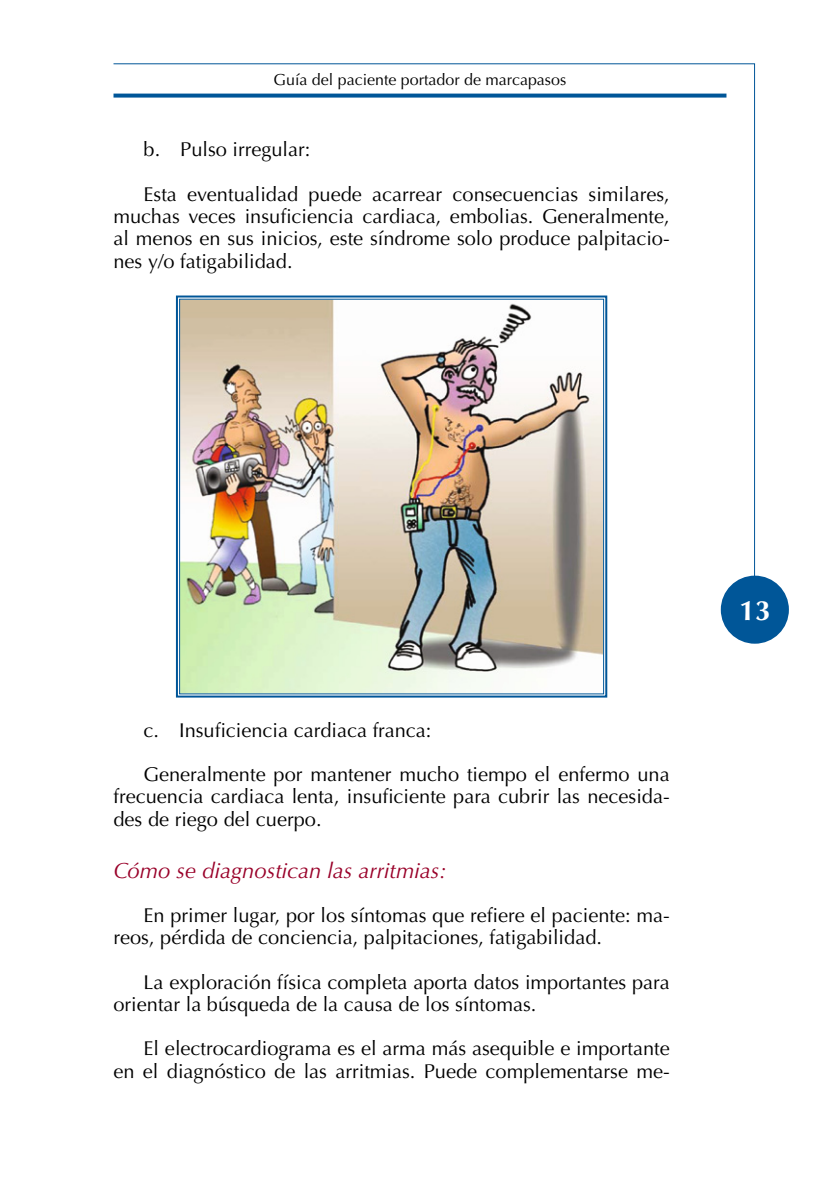
<style>
.page{position:relative;width:840px;height:1191px;background:#fff}
.page>*{position:absolute;margin:0;border:0;box-sizing:border-box;transform-origin:0 0}
.t1{font:700 28px "Optima LT Std";color:#fff}
.GENERAL-NIVEL-3{font:italic 22px "Optima LT Std";color:#990029}
.GENERAL-PARRAFO-1{font:20px/22.4px "Optima LT Std";color:#000;text-align:justify}
.t2{font:16px "Optima LT Std";color:#000}
</style>
<div class="page">
<div style="left:720px;top:575px;width:68px;height:68px;background:#005698;border-radius:50%"></div>
<svg style="left:113px;top:63px;width:641px;height:541px"></svg>
<svg style="left:113px;top:94px;width:613px;height:4px;background:#1a67a2"></svg>
<img style="left:175px;top:294px;width:433px;height:404px">
<p class="t2" style="left:273px;top:70px;width:294px">Guía del paciente portador de marcapasos</p>
<p class="GENERAL-PARRAFO-1" style="left:143px;top:139px;width:168px">b. Pulso irregular:</p>
<p class="GENERAL-PARRAFO-1" style="left:113px;top:183px;width:557px;text-indent:30px">Esta eventualidad puede acarrear consecuencias similares, muchas veces insuficiencia cardiaca, embolias. Generalmente, al menos en sus inicios, este síndrome solo produce palpitacio&shy;nes y/o fatigabilidad.</p>
<p class="GENERAL-PARRAFO-1" style="left:143px;top:719px;width:289px">c. Insuficiencia cardiaca franca:</p>
<p class="GENERAL-PARRAFO-1" style="left:113px;top:763px;width:557px;text-indent:30px">Generalmente por mantener mucho tiempo el enfermo una frecuencia cardiaca lenta, insuficiente para cubrir las necesida&shy;des de riego del cuerpo.</p>
<p class="GENERAL-NIVEL-3" style="left:113px;top:857px;width:334px">Cómo se diagnostican las arritmias:</p>
<p class="GENERAL-PARRAFO-1" style="left:113px;top:904px;width:557px;text-indent:30px">En primer lugar, por los síntomas que refiere el paciente: ma&shy;reos, pérdida de conciencia, palpitaciones, fatigabilidad.</p>
<p class="GENERAL-PARRAFO-1" style="left:113px;top:971px;width:557px;text-indent:30px">La exploración física completa aporta datos importantes para orientar la búsqueda de la causa de los síntomas.</p>
<p class="GENERAL-PARRAFO-1" style="left:113px;top:1037px;width:557px;text-align:right">El electrocardiograma es el arma más asequible e importante<br>en el diagnóstico de las arritmias. Puede complementarse me-</p>
<h1 class="t1" style="left:739px;top:594px;width:33px">13</h1>
</div>
